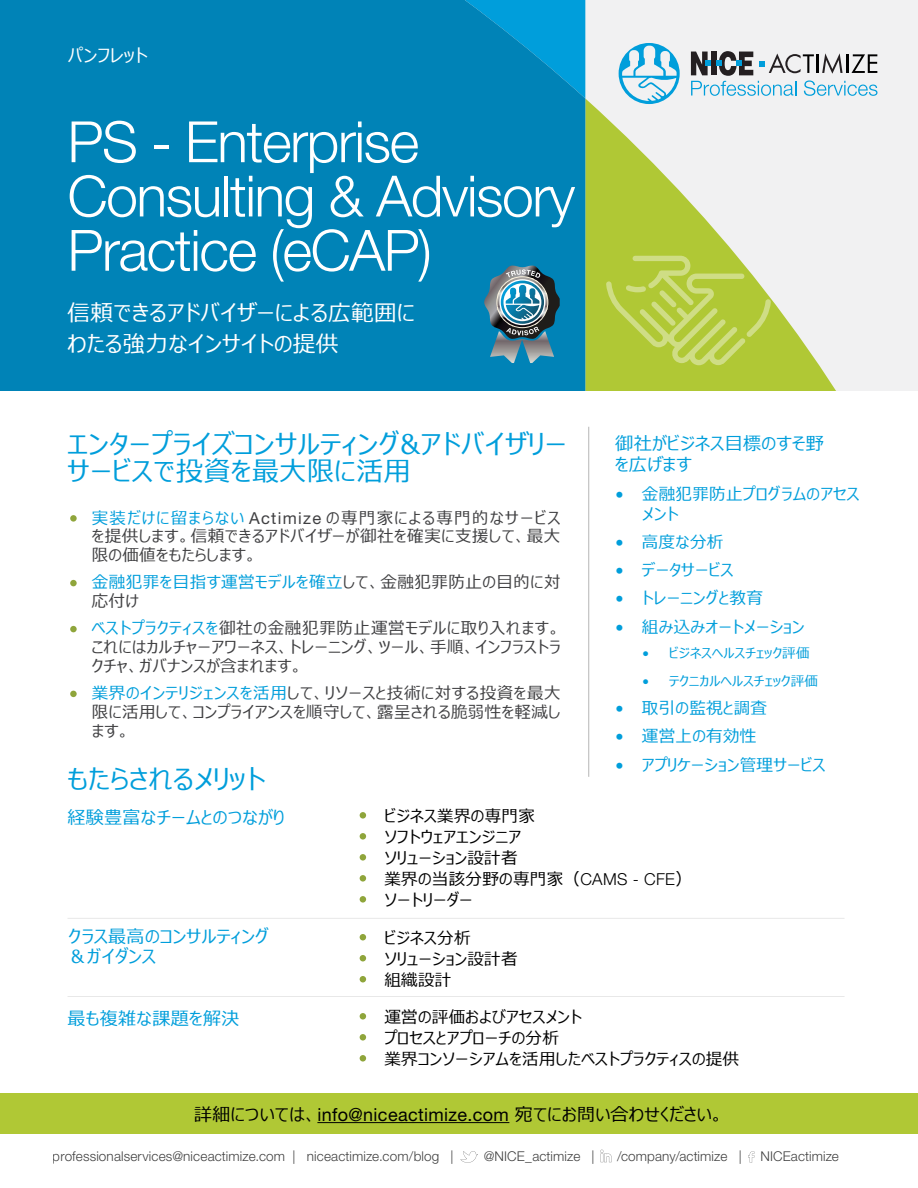
<style>
.page{position:relative;width:918px;height:1188px;background:#fff}
.page>*{position:absolute;margin:0;border:0;box-sizing:border-box;transform-origin:0 0}
.t1{font:300 57px/54.3px "Helvetica Neue LT Pro";letter-spacing:-.025em;color:#fff}
.t2{font:27px/27px "Meiryo UIW53";letter-spacing:.02em;color:#009edb}
.t3{font:22.5px/31.5px "Meiryo UIW53";letter-spacing:.02em;color:#fff}
.t4{font:18px/21.6px "Meiryo UIW53";letter-spacing:.02em;color:#009edb}
.t5{font:18px "Meiryo UIW53";letter-spacing:.02em;color:#000}
.t6{font:18px "Meiryo UIW53";letter-spacing:.02em;color:#fff}
.t7{font:16.5px/18.8px "Meiryo UIW53";letter-spacing:.025em;color:#404042;text-align:justify}
.t8{font:16.5px/21px "Meiryo UIW53";letter-spacing:.02em;color:#000}
.t9{font:16.5px/19.8px "Meiryo UIW53";letter-spacing:.02em;color:#009edb}
.t10{font:300 13.5px "Helvetica Neue LT Std";letter-spacing:.01em;color:#000}
.t11{font:13.5px "Meiryo UIW53";letter-spacing:.02em;color:#009edb}
.s1{color:#009edb}
.s2{font-family:"Helvetica Neue LT Std"}
.s3{font-family:"Helvetica Neue LT Std";font-weight:300}
</style>
<div class="page">
<div style="left:0;top:0;width:918px;height:446px;background:#f1f1f2"></div>
<svg style="left:585px;top:98px;width:333px;height:294px"></svg>
<div style="left:0;top:0;width:585px;height:392px;background:#0083b7"></div>
<div style="left:0;top:392px;width:918px;height:371px;background:#fff"></div>
<div style="left:0;top:1094px;width:918px;height:40px;background:#b0c835"></div>
<svg style="left:460px;top:1151px;width:18px;height:12px"></svg>
<svg style="left:600px;top:1150px;width:12px;height:12px"></svg>
<svg style="left:748px;top:1151px;width:6px;height:12px"></svg>
<hr style="left:317px;top:1122px;width:192px;height:1px;background:#000">
<hr style="left:588px;top:427px;width:1px;height:350px;background:#000">
<svg style="left:606px;top:256px;width:165px;height:109px;background:#b9ce4f"></svg>
<div style="left:70px;top:515px;width:7px;height:7px;background:#8fa53b;border-radius:50%"></div>
<div style="left:70px;top:580px;width:7px;height:6px;background:#8fa53b;border-radius:50%"></div>
<div style="left:70px;top:626px;width:7px;height:6px;background:#8fa53b;border-radius:50%"></div>
<div style="left:70px;top:691px;width:7px;height:6px;background:#8fa53b;border-radius:50%"></div>
<div style="left:360px;top:1013px;width:6px;height:7px;background:#8fa53b;border-radius:50%"></div>
<div style="left:360px;top:1034px;width:6px;height:7px;background:#8fa53b;border-radius:50%"></div>
<div style="left:360px;top:1055px;width:6px;height:7px;background:#8fa53b;border-radius:50%"></div>
<div style="left:360px;top:812px;width:6px;height:7px;background:#8fa53b;border-radius:50%"></div>
<div style="left:360px;top:833px;width:6px;height:7px;background:#8fa53b;border-radius:50%"></div>
<div style="left:360px;top:854px;width:6px;height:7px;background:#8fa53b;border-radius:50%"></div>
<div style="left:360px;top:875px;width:6px;height:7px;background:#8fa53b;border-radius:50%"></div>
<div style="left:360px;top:896px;width:6px;height:7px;background:#8fa53b;border-radius:50%"></div>
<svg style="left:360px;top:934px;width:6px;height:6px"></svg>
<svg style="left:360px;top:955px;width:6px;height:6px"></svg>
<svg style="left:360px;top:976px;width:6px;height:6px"></svg>
<hr style="left:68px;top:918px;width:777px;height:1px;background:#000">
<hr style="left:68px;top:996px;width:777px;height:1px;background:#000">
<svg style="left:691px;top:51px;width:186px;height:45px"></svg>
<svg style="left:619px;top:43px;width:61px;height:61px"></svg>
<img style="left:484px;top:266px;width:76px;height:97px">
<p class="t6" style="left:68px;top:43px;width:81px">パンフレット</p>
<h1 class="t1" style="left:68px;top:114px;width:509px">PS - Enterprise<br>Consulting &amp; Advisory<br>Practice (eCAP)</h1>
<h3 class="t3" style="left:68px;top:298px;width:349px">信頼できるアドバイザーによる広範囲にわたる強力なインサイトの提供</h3>
<h2 class="t2" style="left:68px;top:432px;width:501px">エンタープライズコンサルティング&amp;アドバイザリーサービスで投資を最大限に活用</h2>
<p class="t7" style="left:92px;top:509px;width:470px"><span class="s1">実装だけに留まらない</span> <span class="s2">Actimize</span> の専門家による専門的なサービスを提供します。信頼できるアドバイザーが御社を確実に支援して、最大限の価値をもたらします。</p>
<p class="t7" style="left:92px;top:574px;width:470px"><span class="s1">金融犯罪を目指す運営モデルを確立</span>して、金融犯罪防止の目的に対応付け</p>
<p class="t7" style="left:92px;top:620px;width:470px"><span class="s1">ベストプラクティスを</span>御社の金融犯罪防止運営モデルに取り入れます。これにはカルチャーアワーネス、トレーニング、ツール、手順、インフラストラクチャ、ガバナンスが含まれます。</p>
<p class="t7" style="left:92px;top:685px;width:470px"><span class="s1">業界のインテリジェンスを活用</span>して、リソースと技術に対する投資を最大限に活用して、コンプライアンスを順守して、露呈される脆弱性を軽減します。</p>
<p class="t4" style="left:615px;top:434px;width:210px">御社がビジネス目標のすそ野を広げます</p>
<p class="t9" style="left:642px;top:485px;width:219px;text-indent:-27px">• 金融犯罪防止プログラムのアセスメント</p>
<p class="t9" style="left:615px;top:533px;width:110px">• 高度な分析</p>
<p class="t9" style="left:615px;top:561px;width:120px">• データサービス</p>
<p class="t9" style="left:615px;top:589px;width:149px">• トレーニングと教育</p>
<p class="t9" style="left:615px;top:618px;width:191px">• 組み込みオートメーション</p>
<p class="t11" style="left:642px;top:643px;width:169px">• ビジネスヘルスチェック評価</p>
<p class="t11" style="left:642px;top:672px;width:177px">• テクニカルヘルスチェック評価</p>
<p class="t9" style="left:615px;top:699px;width:153px">• 取引の監視と調査</p>
<p class="t9" style="left:615px;top:727px;width:143px">• 運営上の有効性</p>
<p class="t9" style="left:615px;top:756px;width:212px">• アプリケーション管理サービス</p>
<h2 class="t2" style="left:68px;top:767px;width:199px">もたらされるメリット</h2>
<p class="t4" style="left:68px;top:808px;width:219px">経験豊富なチームとのつながり</p>
<p class="t8" style="left:384px;top:806px;width:309px">ビジネス業界の専門家<br>ソフトウェアエンジニア<br>ソリューション設計者<br>業界の当該分野の専門家（<span class="s3">CAMS - CFE</span>）ソートリーダー</p>
<p class="t8" style="left:384px;top:928px;width:135px">ビジネス分析<br>ソリューション設計者組織設計</p>
<p class="t4" style="left:69px;top:928px;width:202px;line-height:19.5px">クラス最高のコンサルティング＆ガイダンス</p>
<p class="t4" style="left:68px;top:1008px;width:173px">最も複雑な課題を解決</p>
<p class="t8" style="left:384px;top:1007px;width:356px">運営の評価およびアセスメント<br>プロセスとアプローチの分析<br>業界コンソーシアムを活用したベストプラクティスの提供</p>
<p class="t5" style="left:194px;top:1102px;width:531px">詳細については、<span class="s2">info@niceactimize.com</span> 宛てにお問い合わせください。</p>
<p class="t10" style="left:53px;top:1148px;width:402px">professionalservices@niceactimize.com | niceactimize.com/blog |</p>
<p class="t10" style="left:484px;top:1148px;width:112px">@NICE_actimize |</p>
<p class="t10" style="left:617px;top:1148px;width:126px">/company/actimize |</p>
<p class="t10" style="left:760px;top:1148px;width:80px">NICEactimize</p>
</div>
